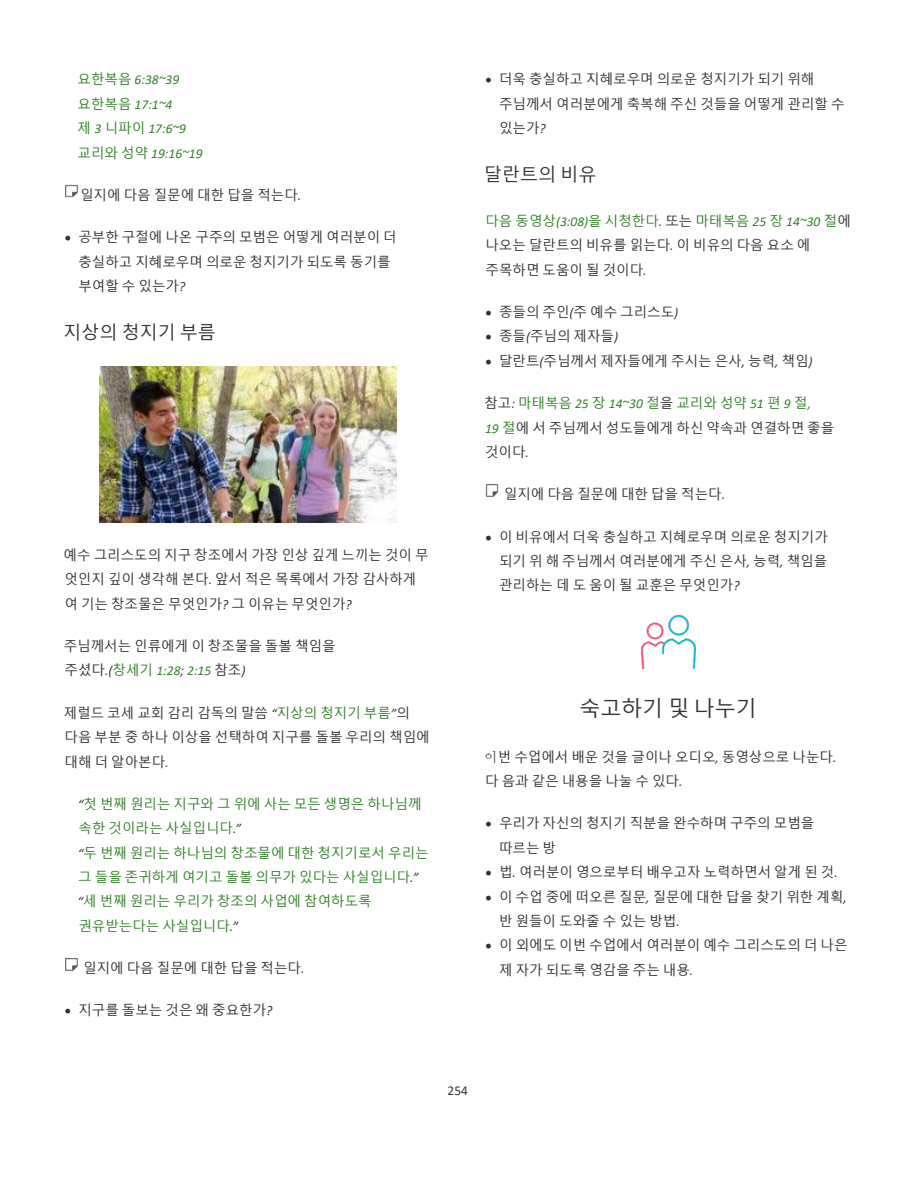
<style>
.page{position:relative;width:918px;height:1188px;background:#fff}
.page>*{position:absolute;margin:0;border:0;box-sizing:border-box;transform-origin:0 0}
.t1{font:21px "Malgun Gothic";color:#333}
.t2{font:18px "Malgun Gothic";color:#333}
.t3{font:13.5px/24.5px "Malgun Gothic";color:#333}
.t4{font:13.5px/24.5px "Malgun Gothic";color:#33802a}
.t5{font:italic 13.5px "Calibri";color:#33802a}
.t6{font:13.5px "Calibri";color:#333}
.s1{font-family:"Malgun Gothic";font-style:normal}
.s2{font-family:"Calibri";font-style:italic}
.s3{color:#33802a}
.s4{font-family:"Calibri";font-style:italic;color:#33802a}
.s5{font-family:"Calibri";font-style:italic;color:#333}
.s6{font-family:"Batang"}
</style>
<div class="page">
<img style="left:65px;top:184px;width:13px;height:14px">
<img style="left:99px;top:366px;width:297px;height:157px">
<img style="left:65px;top:958px;width:13px;height:13px">
<img style="left:485px;top:484px;width:14px;height:13px">
<img style="left:641px;top:615px;width:54px;height:53px">
<p class="t5" style="left:78px;top:71px;width:103px"><span class="s1">요한복음</span> 6:38~39</p>
<p class="t5" style="left:78px;top:95px;width:96px"><span class="s1">요한복음</span> 17:1~4</p>
<p class="t5" style="left:78px;top:119px;width:110px"><span class="s1">제</span> 3 <span class="s1">니파이</span> 17:6~9</p>
<p class="t5" style="left:78px;top:144px;width:127px"><span class="s1">교리와 성약</span> 19:16~19</p>
<p class="t3" style="left:80px;top:183px;width:223px">일지에 다음 질문에 대한 답을 적는다<span class="s2">.</span></p>
<p class="t3" style="left:78px;top:225px;width:320px;text-indent:-14px">• 공부한 구절에 나온 구주의 모범은 어떻게 여러분이 더 충실하고 지혜로우며 의로운 청지기가 되도록 동기를 부여할 수 있는가<span class="s2">?</span></p>
<h3 class="t2" style="left:64px;top:322px;width:154px">지상의 청지기 부름</h3>
<p class="t3" style="left:64px;top:543px;width:367px">예수 그리스도의 지구 창조에서 가장 인상 깊게 느끼는 것이 무 엇인지 깊이 생각해 본다<span class="s2">.</span> 앞서 적은 목록에서 가장 감사하게 여 기는 창조물은 무엇인가<span class="s2">?</span> 그 이유는 무엇인가<span class="s2">?</span></p>
<p class="t3" style="left:64px;top:634px;width:273px">주님께서는 인류에게 이 창조물을 돌볼 책임을 주셨다<span class="s2">.(</span><span class="s3">창세기</span> <span class="s4">1:28</span><span class="s2">;</span> <span class="s4">2:15</span> 참조<span class="s2">)</span></p>
<p class="t3" style="left:64px;top:701px;width:367px">제럴드 코세 교회 감리 감독의 말씀 <span class="s2">“</span><span class="s3">지상의 청지기 부름</span><span class="s2">”</span>의 다음 부분 중 하나 이상을 선택하여 지구를 돌볼 우리의 책임에 대해 더 알아본다<span class="s2">.</span></p>
<p class="t4" style="left:78px;top:792px;width:345px"><span class="s5">“</span>첫 번째 원리는 지구와 그 위에 사는 모든 생명은 하나님께 속한 것이라는 사실입니다<span class="s5">.”</span></p>
<p class="t4" style="left:78px;top:841px;width:352px"><span class="s5">“</span>두 번째 원리는 하나님의 창조물에 대한 청지기로서 우리는 그 들을 존귀하게 여기고 돌볼 의무가 있다는 사실입니다<span class="s5">.”</span></p>
<p class="t4" style="left:78px;top:890px;width:296px"><span class="s5">“</span>세 번째 원리는 우리가 창조의 사업에 참여하도록 권유받는다는 사실입니다<span class="s5">.”</span></p>
<p class="t3" style="left:83px;top:956px;width:223px">일지에 다음 질문에 대한 답을 적는다<span class="s2">.</span></p>
<p class="t3" style="left:65px;top:999px;width:209px">• 지구를 돌보는 것은 왜 중요한가<span class="s2">?</span></p>
<p class="t3" style="left:499px;top:68px;width:347px;text-indent:-14px">• 더욱 충실하고 지혜로우며 의로운 청지기가 되기 위해 주님께서 여러분에게 축복해 주신 것들을 어떻게 관리할 수 있는가<span class="s2">?</span></p>
<h3 class="t2" style="left:484px;top:165px;width:114px">달란트의 비유</h3>
<p class="t3" style="left:485px;top:209px;width:367px"><span class="s3">다음 동영상</span><span class="s4">(3:08)</span><span class="s3">을 시청한다</span><span class="s2">.</span> 또는 <span class="s3">마태복음</span> <span class="s4">25</span> <span class="s3">장</span> <span class="s4">14~30</span> <span class="s3">절</span>에 나오는 달란트의 비유를 읽는다<span class="s2">.</span> 이 비유의 다음 요소 에 주목하면 도움이 될 것이다<span class="s2">.</span></p>
<p class="t3" style="left:486px;top:300px;width:194px">• 종들의 주인<span class="s2">(</span>주 예수 그리스도<span class="s2">)</span></p>
<p class="t3" style="left:486px;top:325px;width:134px">• 종들<span class="s2">(</span>주님의 제자들<span class="s2">)</span></p>
<p class="t3" style="left:486px;top:349px;width:329px">• 달란트<span class="s2">(</span>주님께서 제자들에게 주시는 은사<span class="s2">,</span> 능력<span class="s2">,</span> 책임<span class="s2">)</span></p>
<p class="t3" style="left:484px;top:391px;width:351px">참고<span class="s2">:</span> <span class="s3">마태복음</span> <span class="s4">25</span> <span class="s3">장</span> <span class="s4">14~30</span> <span class="s3">절</span>을 <span class="s3">교리와 성약</span> <span class="s4">51</span> <span class="s3">편</span> <span class="s4">9</span> <span class="s3">절</span><span class="s4">,<br>19</span> <span class="s3">절</span>에 서 주님께서 성도들에게 하신 약속과 연결하면 좋을 것이다<span class="s2">.</span></p>
<p class="t3" style="left:504px;top:482px;width:223px">일지에 다음 질문에 대한 답을 적는다<span class="s2">.</span></p>
<p class="t3" style="left:499px;top:525px;width:330px;text-align:justify;text-indent:-14px">• 이 비유에서 더욱 충실하고 지혜로우며 의로운 청지기가 되기 위 해 주님께서 여러분에게 주신 은사<span class="s2">,</span> 능력<span class="s2">,</span> 책임을 관리하는 데 도 움이 될 교훈은 무엇인가<span class="s2">?</span></p>
<h2 class="t1" style="left:579px;top:696px;width:179px">숙고하기 및 나누기</h2>
<p class="t3" style="left:484px;top:745px;width:354px"><span class="s6">이</span>번 수업에서 배운 것을 글이나 오디오<span class="s2">,</span> 동영상으로 나눈다<span class="s2">. </span>다 음과 같은 내용을 나눌 수 있다<span class="s2">.</span></p>
<p class="t3" style="left:499px;top:812px;width:317px;text-indent:-14px">• 우리가 자신의 청지기 직분을 완수하며 구주의 모범을 따르는 방</p>
<p class="t3" style="left:486px;top:860px;width:354px">• 법<span class="s2">.</span> 여러분이 영으로부터 배우고자 노력하면서 알게 된 것<span class="s2">.</span></p>
<p class="t3" style="left:499px;top:885px;width:349px;text-indent:-14px">• 이 수업 중에 떠오른 질문<span class="s2">,</span> 질문에 대한 답을 찾기 위한 계획<span class="s2">, </span>반 원들이 도와줄 수 있는 방법<span class="s2">.</span></p>
<p class="t3" style="left:499px;top:934px;width:350px;text-indent:-14px">• 이 외에도 이번 수업에서 여러분이 예수 그리스도의 더 나은 제 자가 되도록 영감을 주는 내용<span class="s2">.</span></p>
<p class="t6" style="left:448px;top:1081px;width:22px">254</p>
</div>
